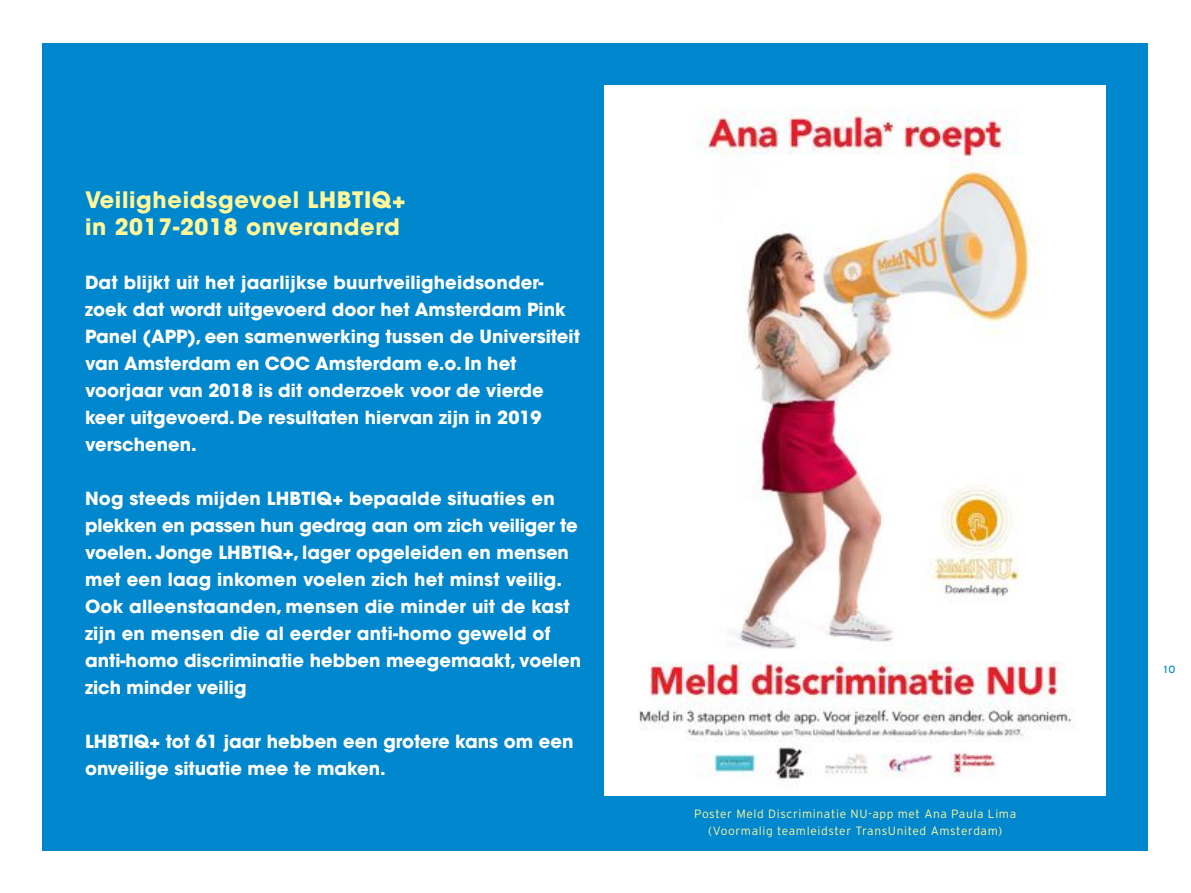
<style>
.page{position:relative;width:1191px;height:893px;background:#fff}
.page>*{position:absolute;margin:0;border:0;box-sizing:border-box;transform-origin:0 0}
.t1{font:700 22.5px/27px "ITC Avant Garde Std";letter-spacing:.03em;color:#fff799}
.t2{font:700 18px/27px "ITC Avant Garde Std";color:#fff}
.t3{font:300 12px/16.5px "Interstate";letter-spacing:.05em;color:#fff799;text-align:center}
.t4{font:10.5px "Interstate";color:#0087cd}
</style>
<div class="page">
<div style="left:43px;top:43px;width:1105px;height:807px;background:#0087cd"></div>
<img style="left:604px;top:85px;width:502px;height:711px">
<p class="t1" style="left:85px;top:186px;width:322px">Veiligheidsgevoel LHBTIQ+ in 2017-2018 onveranderd</p>
<p class="t2" style="left:85px;top:269px;width:496px">Dat blijkt uit het jaarlijkse buurtveiligheidsonder&shy;zoek dat wordt uitgevoerd door het Amsterdam Pink Panel (APP), een samenwerking tussen de Universiteit van Amsterdam en COC Amsterdam e.o. In het voorjaar van 2018 is dit onderzoek voor de vierde keer uitgevoerd. De resultaten hiervan zijn in 2019 verschenen.</p>
<p class="t2" style="left:85px;top:485px;width:497px">Nog steeds mijden LHBTIQ+ bepaalde situaties en plekken en passen hun gedrag aan om zich veiliger te voelen. Jonge LHBTIQ+, lager opgeleiden en mensen met een laag inkomen voelen zich het minst veilig.<br>Ook alleenstaanden, mensen die minder uit de kast zijn en mensen die al eerder anti-homo geweld of anti-homo discriminatie hebben meegemaakt, voelen zich minder veilig</p>
<p class="t2" style="left:85px;top:728px;width:490px">LHBTIQ+ tot 61 jaar hebben een grotere kans om een onveilige situatie mee te maken.</p>
<p class="t3" style="left:694px;top:806px;width:323px">Poster Meld Discriminatie NU-app met Ana Paula Lima (Voormalig teamleidster TransUnited Amsterdam)</p>
<p class="t4" style="left:1163px;top:664px;width:13px">10</p>
</div>
